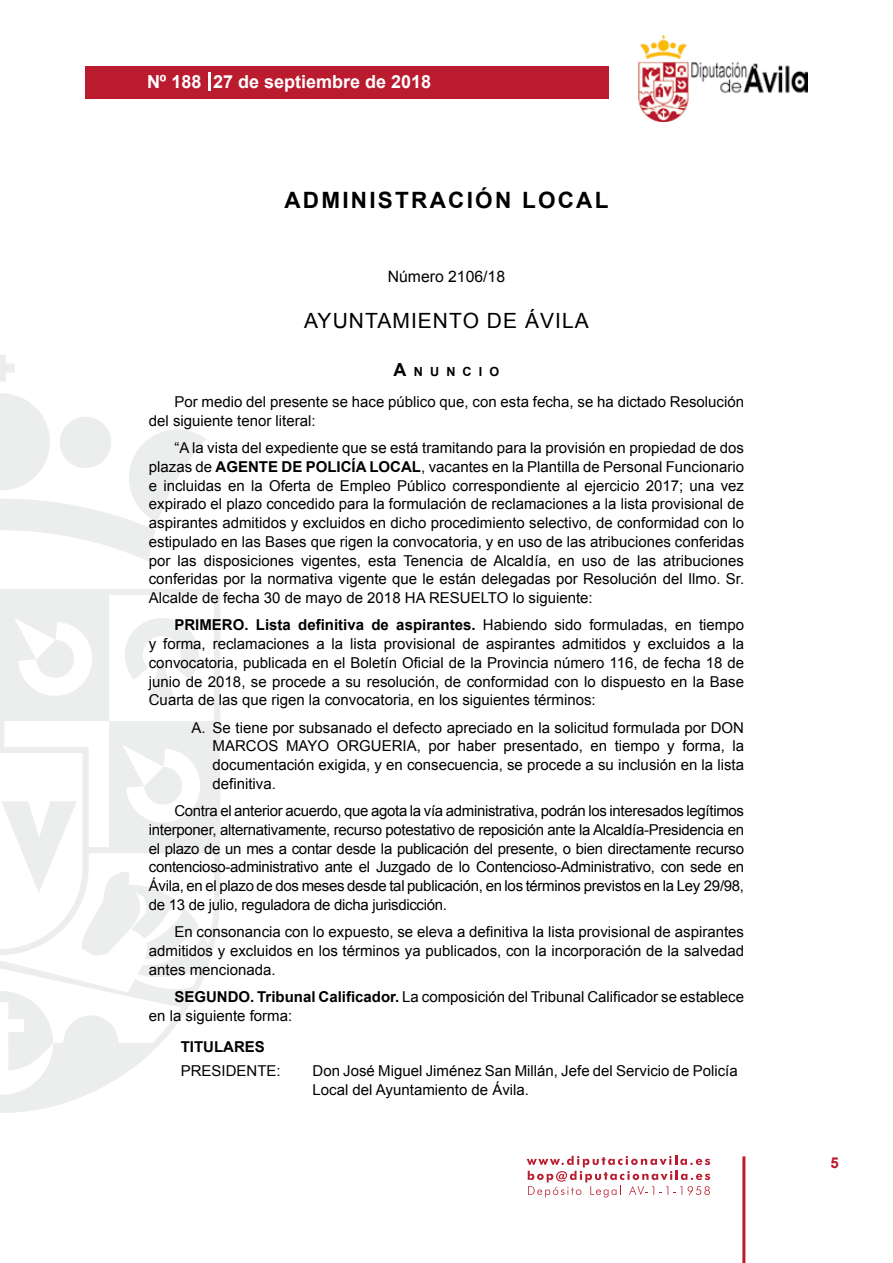
<style>
.page{position:relative;width:893px;height:1263px;background:#fff}
.page>*{position:absolute;margin:0;border:0;box-sizing:border-box;transform-origin:0 0}
.t1{font:700 22.5px "Arial";letter-spacing:.1em;color:#000}
.t2{font:21px "Arial";letter-spacing:.05em;color:#000}
.t3{font:700 18px "Arial";color:#fff}
.t4{font:15.75px "Arial";color:#000}
.t5{font:15px/18.8px "Arial";color:#000;text-align:justify}
.t6{font:700 15px "Arial";color:#000}
.t7{font:700 15px "Arial";color:#ba1b2f}
.t8{font:700 12.6px "Arial";letter-spacing:.57em;color:#000}
.s1{font-size:18px}
.s2{font-weight:700}
</style>
<div class="page">
<svg style="left:527px;top:1156px;width:183px;height:41px"></svg>
<div style="left:85px;top:66px;width:523px;height:33px;background:#ba1b2f"></div>
<img style="left:638px;top:36px;width:170px;height:86px">
<hr style="left:742px;top:1156px;width:3px;height:107px;background:#ba1b2f">
<svg style="left:208px;top:72px;width:2px;height:18px"></svg>
<svg style="left:0;top:355px;width:15px;height:27px"></svg>
<svg style="left:0;top:393px;width:206px;height:168px"></svg>
<svg style="left:0;top:589px;width:220px;height:524px"></svg>
<svg style="left:36px;top:640px;width:40px;height:40px"></svg>
<svg style="left:125px;top:618px;width:74px;height:83px"></svg>
<svg style="left:0;top:991px;width:53px;height:79px"></svg>
<svg style="left:1px;top:767px;width:198px;height:192px"></svg>
<p class="t3" style="left:147px;top:69px;width:286px">Nº 188 27 de septiembre de 2018</p>
<h1 class="t1" style="left:284px;top:185px;width:325px">ADMINISTRACIÓN LOCAL</h1>
<p class="t4" style="left:388px;top:266px;width:119px">Número 2106/18</p>
<h2 class="t2" style="left:304px;top:307px;width:286px">AYUNTAMIENTO DE ÁVILA</h2>
<p class="t8" style="left:394px;top:363px;width:107px"><span class="s1">A</span>NUNCIO</p>
<p class="t5" style="left:149px;top:392px;width:597px;text-indent:26px">Por medio del presente se hace público que, con esta fecha, se ha dictado Resolución del siguiente tenor literal:</p>
<p class="t5" style="left:149px;top:438px;width:597px;text-indent:26px">“A la vista del expediente que se está tramitando para la provisión en propiedad de dos plazas de <span class="s2">AGENTE DE POLICÍA LOCAL</span>, vacantes en la Plantilla de Personal Funcionario e incluidas en la Oferta de Empleo Público correspondiente al ejercicio 2017; una vez expirado el plazo concedido para la formulación de reclamaciones a la lista provisional de aspirantes admitidos y excluidos en dicho procedimiento selectivo, de conformidad con lo estipulado en las Bases que rigen la convocatoria, y en uso de las atribuciones conferidas por las disposiciones vigentes, esta Tenencia de Alcaldía, en uso de las atribuciones conferidas por la normativa vigente que le están delegadas por Resolución del Ilmo. Sr.<br>Alcalde de fecha 30 de mayo de 2018 HA RESUELTO lo siguiente:</p>
<p class="t5" style="left:149px;top:616px;width:597px;text-indent:26px"><span class="s2">PRIMERO. Lista definitiva de aspirantes.</span> Habiendo sido formuladas, en tiempo y forma, reclamaciones a la lista provisional de aspirantes admitidos y excluidos a la convocatoria, publicada en el Boletín Oficial de la Provincia número 116, de fecha 18 de junio de 2018, se procede a su resolución, de conformidad con lo dispuesto en la Base Cuarta de las que rigen la convocatoria, en los siguientes términos:</p>
<p class="t5" style="left:213px;top:718px;width:533px;text-indent:-21px">A. Se tiene por subsanado el defecto apreciado en la solicitud formulada por DON MARCOS MAYO ORGUERIA, por haber presentado, en tiempo y forma, la documentación exigida, y en consecuencia, se procede a su inclusión en la lista definitiva.</p>
<p class="t5" style="left:149px;top:802px;width:597px;text-indent:26px">Contra el anterior acuerdo, que agota la vía administrativa, podrán los interesados legítimos interponer, alternativamente, recurso potestativo de reposición ante la Alcaldía-Presidencia en el plazo de un mes a contar desde la publicación del presente, o bien directamente recurso contencioso-administrativo ante el Juzgado de lo Contencioso-Administrativo, con sede en Ávila, en el plazo de dos meses desde tal publicación, en los términos previstos en la Ley 29/98, de 13 de julio, reguladora de dicha jurisdicción.</p>
<p class="t5" style="left:149px;top:923px;width:597px;text-indent:26px">En consonancia con lo expuesto, se eleva a definitiva la lista provisional de aspirantes admitidos y excluidos en los términos ya publicados, con la incorporación de la salvedad antes mencionada.</p>
<p class="t5" style="left:149px;top:987px;width:597px;text-indent:26px"><span class="s2">SEGUNDO. Tribunal Calificador.</span> La composición del Tribunal Calificador se establece en la siguiente forma:</p>
<p class="t6" style="left:181px;top:1037px;width:86px">TITULARES</p>
<p class="t5" style="left:181px;top:1061px;width:102px">PRESIDENTE:</p>
<p class="t5" style="left:313px;top:1061px;width:427px">Don José Miguel Jiménez San Millán, Jefe del Servicio de Policía<br>Local del Ayuntamiento de Ávila.</p>
<p class="t7" style="left:831px;top:1153px;width:10px">5</p>
</div>
